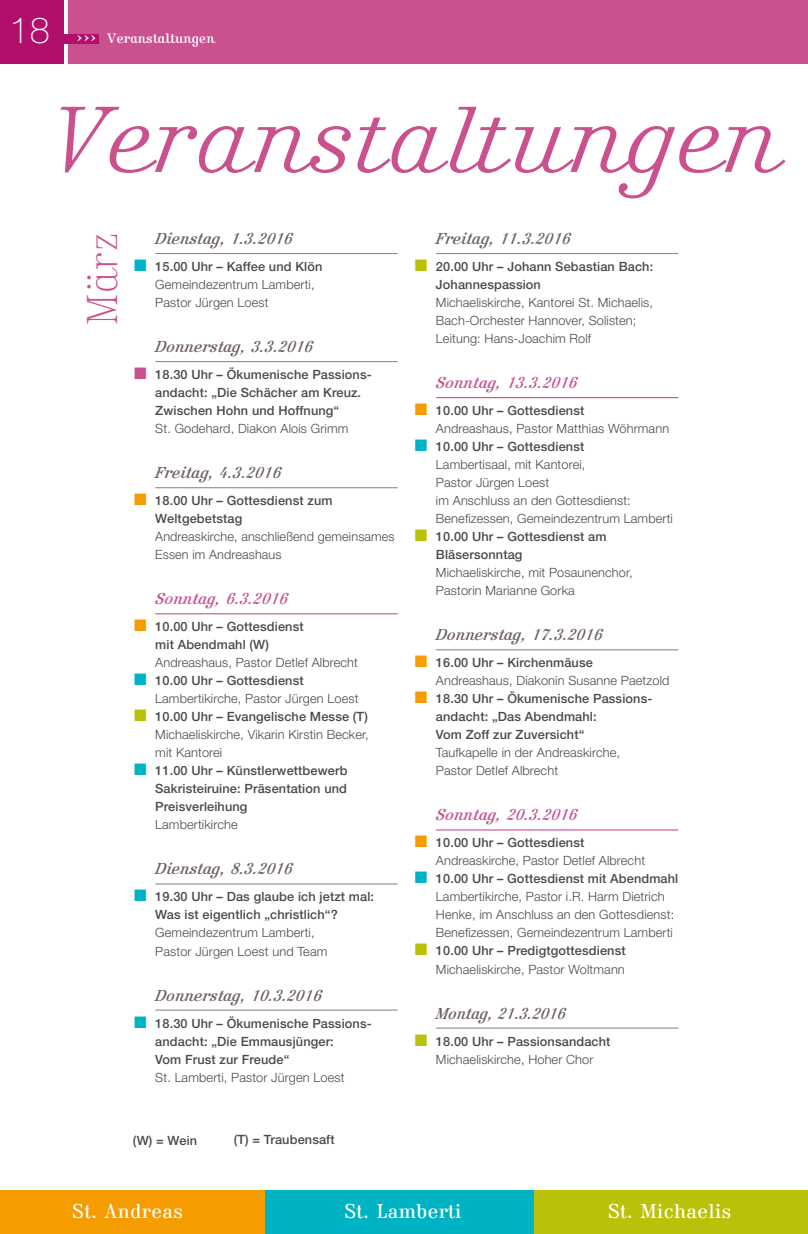
<style>
.page{position:relative;width:808px;height:1234px;background:#fff}
.page>*{position:absolute;margin:0;border:0;box-sizing:border-box;transform-origin:0 0}
.t1{font:97.5px "Kursivschrift Lieg Har";letter-spacing:.03em;color:#ca508e}
.t2{font:45px "Kursivschrift Steh Har";color:#ca508e}
.t3{font:100 36px "Helvetica Neue LT Std";color:#fff}
.t4{font:21px "Roemisch Stehend";letter-spacing:.02em;color:#fff}
.t5{font:16.5px "Kursivschrift Liegend";letter-spacing:.01em;color:#6d6060}
.t6{font:16.5px "Kursivschrift Liegend";letter-spacing:.01em;color:#ca508e}
.t7{font:14.25px "Kursivschrift Stehend";letter-spacing:.01em;color:#fff}
.t8{font:300 12.75px/18px "Helvetica Neue LT Std";letter-spacing:.01em;color:#4a4a49}
.t9{font:500 12.75px/18px "Helvetica Neue LT Std";letter-spacing:.01em;color:#4a4a49}
.s1{font-size:19.5px}
.s2{color:#00b3c4}
.s3{font-weight:500}
.s4{color:#ca508e}
.s5{color:#f59c00}
.s6{color:#bac109}
</style>
<div class="page">
<div style="left:0;top:0;width:64px;height:64px;background:#b20e6b"></div>
<div style="left:68px;top:0;width:740px;height:64px;background:#ca508e"></div>
<div style="left:61px;top:34px;width:38px;height:9px;background:#b20e6b"></div>
<hr style="left:155px;top:253px;width:243px;height:1px;background:#9a8888">
<hr style="left:155px;top:361px;width:243px;height:1px;background:#9a8888">
<hr style="left:155px;top:487px;width:243px;height:1px;background:#9a8888">
<hr style="left:155px;top:613px;width:243px;height:1px;background:#ca508e">
<hr style="left:155px;top:883px;width:243px;height:1px;background:#9a8888">
<hr style="left:155px;top:1009px;width:243px;height:1px;background:#9a8888">
<hr style="left:436px;top:253px;width:242px;height:1px;background:#9a8888">
<hr style="left:436px;top:397px;width:242px;height:1px;background:#ca508e">
<hr style="left:436px;top:649px;width:242px;height:1px;background:#9a8888">
<hr style="left:436px;top:829px;width:242px;height:1px;background:#ca508e">
<hr style="left:436px;top:1027px;width:242px;height:1px;background:#9a8888">
<div style="left:0;top:1189px;width:266px;height:44px;background:#f59c00"></div>
<div style="left:266px;top:1189px;width:269px;height:44px;background:#00b3c4"></div>
<div style="left:535px;top:1189px;width:273px;height:44px;background:#bac109"></div>
<h3 class="t3" style="left:10px;top:9px;width:42px">18</h3>
<p class="t7" style="left:77px;top:30px;width:139px"><span class="s1">›››</span> Veranstaltungen</p>
<h1 class="t1" style="left:50px;top:85px;width:732px">Veranstaltungen</h1>
<h2 class="t2" style="left:76px;top:325px;width:95px;rotate:-90deg">März</h2>
<p class="t5" style="left:155px;top:229px;width:139px">Dienstag, 1.3.2016</p>
<p class="t8" style="left:155px;top:257px;width:169px;text-indent:-21px"><span class="s2">■</span> <span class="s3">15.00 Uhr – Kaffee und Klön<br></span>Gemeindezentrum Lamberti,<br>Pastor Jürgen Loest</p>
<p class="t5" style="left:155px;top:337px;width:159px">Donnerstag, 3.3.2016</p>
<p class="t9" style="left:155px;top:365px;width:218px;text-indent:-21px"><span class="s4">■</span> 18.30 Uhr – Ökumenische Passions&shy;andacht: „Die Schächer am Kreuz.<br>Zwischen Hohn und Hoffnung“</p>
<p class="t8" style="left:155px;top:419px;width:195px">St. Godehard, Diakon Alois Grimm</p>
<p class="t5" style="left:155px;top:463px;width:127px">Freitag, 4.3.2016</p>
<p class="t9" style="left:155px;top:491px;width:179px;text-indent:-21px"><span class="s5">■</span> 18.00 Uhr – Gottesdienst zum<br>Weltgebetstag</p>
<p class="t8" style="left:155px;top:527px;width:241px">Andreaskirche, anschließend gemeinsames<br>Essen im Andreashaus</p>
<p class="t6" style="left:155px;top:589px;width:134px">Sonntag, 6.3.2016</p>
<p class="t9" style="left:155px;top:617px;width:150px;text-indent:-21px"><span class="s5">■</span> 10.00 Uhr – Gottesdienst mit Abendmahl (W)</p>
<p class="t8" style="left:155px;top:653px;width:204px">Andreashaus, Pastor Detlef Albrecht</p>
<p class="t8" style="left:155px;top:671px;width:205px;text-indent:-21px"><span class="s2">■</span> <span class="s3">10.00 Uhr – Gottesdienst<br></span>Lambertikirche, Pastor Jürgen Loest</p>
<p class="t8" style="left:155px;top:707px;width:215px;text-align:justify;text-indent:-21px"><span class="s6">■</span> <span class="s3">10.00 Uhr – Evangelische Messe (T)<br></span>Michaeliskirche, Vikarin Kirstin Becker, mit Kantorei</p>
<p class="t9" style="left:155px;top:761px;width:194px;text-align:justify;text-indent:-21px"><span class="s2">■</span> 11.00 Uhr – Künstlerwettbewerb Sakristeiruine: Präsentation und Preisverleihung</p>
<p class="t8" style="left:155px;top:815px;width:84px">Lambertikirche</p>
<p class="t5" style="left:155px;top:859px;width:139px">Dienstag, 8.3.2016</p>
<p class="t9" style="left:155px;top:887px;width:220px;text-indent:-21px"><span class="s2">■</span> 19.30 Uhr – Das glaube ich jetzt mal:<br>Was ist eigentlich „christlich“?</p>
<p class="t8" style="left:155px;top:923px;width:174px">Gemeindezentrum Lamberti,<br>Pastor Jürgen Loest und Team</p>
<p class="t5" style="left:155px;top:985px;width:168px">Donnerstag, 10.3.2016</p>
<p class="t9" style="left:155px;top:1013px;width:218px;text-indent:-21px"><span class="s2">■</span> 18.30 Uhr – Ökumenische Passions&shy;andacht: „Die Emmausjünger:<br>Vom Frust zur Freude“</p>
<p class="t8" style="left:155px;top:1067px;width:191px">St. Lamberti, Pastor Jürgen Loest</p>
<p class="t9" style="left:133px;top:1130px;width:66px">(W) = Wein</p>
<p class="t9" style="left:234px;top:1129px;width:102px">(T) = Traubensaft</p>
<p class="t5" style="left:436px;top:229px;width:136px">Freitag, 11.3.2016</p>
<p class="t9" style="left:436px;top:257px;width:219px;text-indent:-21px"><span class="s6">■</span> 20.00 Uhr – Johann Sebastian Bach:<br>Johannespassion</p>
<p class="t8" style="left:436px;top:293px;width:219px">Michaeliskirche, Kantorei St. Michaelis,<br>Bach-Orchester Hannover, Solisten;<br>Leitung: Hans-Joachim Rolf</p>
<p class="t6" style="left:436px;top:373px;width:143px">Sonntag, 13.3.2016</p>
<p class="t8" style="left:436px;top:401px;width:235px;text-indent:-21px"><span class="s5">■</span> <span class="s3">10.00 Uhr – Gottesdienst<br></span>Andreashaus, Pastor Matthias Wöhrmann</p>
<p class="t8" style="left:436px;top:437px;width:238px;text-indent:-21px"><span class="s2">■</span> <span class="s3">10.00 Uhr – Gottesdienst<br></span>Lambertisaal, mit Kantorei,<br>Pastor Jürgen Loest<br>im Anschluss an den Gottesdienst:<br>Benefizessen, Gemeindezentrum Lamberti</p>
<p class="t9" style="left:436px;top:527px;width:172px;text-indent:-21px"><span class="s6">■</span> 10.00 Uhr – Gottesdienst am<br>Bläsersonntag</p>
<p class="t8" style="left:436px;top:563px;width:198px">Michaeliskirche, mit Posaunenchor,<br>Pastorin Marianne Gorka</p>
<p class="t5" style="left:436px;top:625px;width:168px">Donnerstag, 17.3.2016</p>
<p class="t8" style="left:436px;top:653px;width:235px;text-indent:-21px"><span class="s5">■</span> <span class="s3">16.00 Uhr – Kirchenmäuse<br></span>Andreashaus, Diakonin Susanne Paetzold</p>
<p class="t9" style="left:436px;top:689px;width:218px;text-indent:-21px"><span class="s5">■</span> 18.30 Uhr – Ökumenische Passions&shy;andacht: „Das Abendmahl:<br>Vom Zoff zur Zuversicht“</p>
<p class="t8" style="left:436px;top:743px;width:186px">Taufkapelle in der Andreaskirche,<br>Pastor Detlef Albrecht</p>
<p class="t6" style="left:436px;top:805px;width:143px">Sonntag, 20.3.2016</p>
<p class="t8" style="left:436px;top:833px;width:211px;text-indent:-21px"><span class="s5">■</span> <span class="s3">10.00 Uhr – Gottesdienst<br></span>Andreaskirche, Pastor Detlef Albrecht</p>
<p class="t8" style="left:436px;top:869px;width:244px;text-indent:-21px"><span class="s2">■</span> <span class="s3">10.00 Uhr – Gottesdienst mit Abendmahl </span>Lambertikirche, Pastor i.R. Harm Dietrich Henke, im Anschluss an den Gottesdienst:<br>Benefizessen, Gemeindezentrum Lamberti</p>
<p class="t8" style="left:415px;top:941px;width:212px;text-align:right"><span class="s6">■</span> <span class="s3">10.00 Uhr – Predigtgottesdienst<br></span>Michaeliskirche, Pastor Woltmann</p>
<p class="t5" style="left:436px;top:1003px;width:132px">Montag, 21.3.2016</p>
<p class="t8" style="left:415px;top:1031px;width:197px;text-align:center"><span class="s6">■</span> <span class="s3">18.00 Uhr – Passionsandacht<br></span>Michaeliskirche, Hoher Chor</p>
<h3 class="t4" style="left:72px;top:1198px;width:112px">St. Andreas</h3>
<h3 class="t4" style="left:344px;top:1198px;width:118px">St. Lamberti</h3>
<h3 class="t4" style="left:608px;top:1198px;width:125px">St. Michaelis</h3>
</div>
